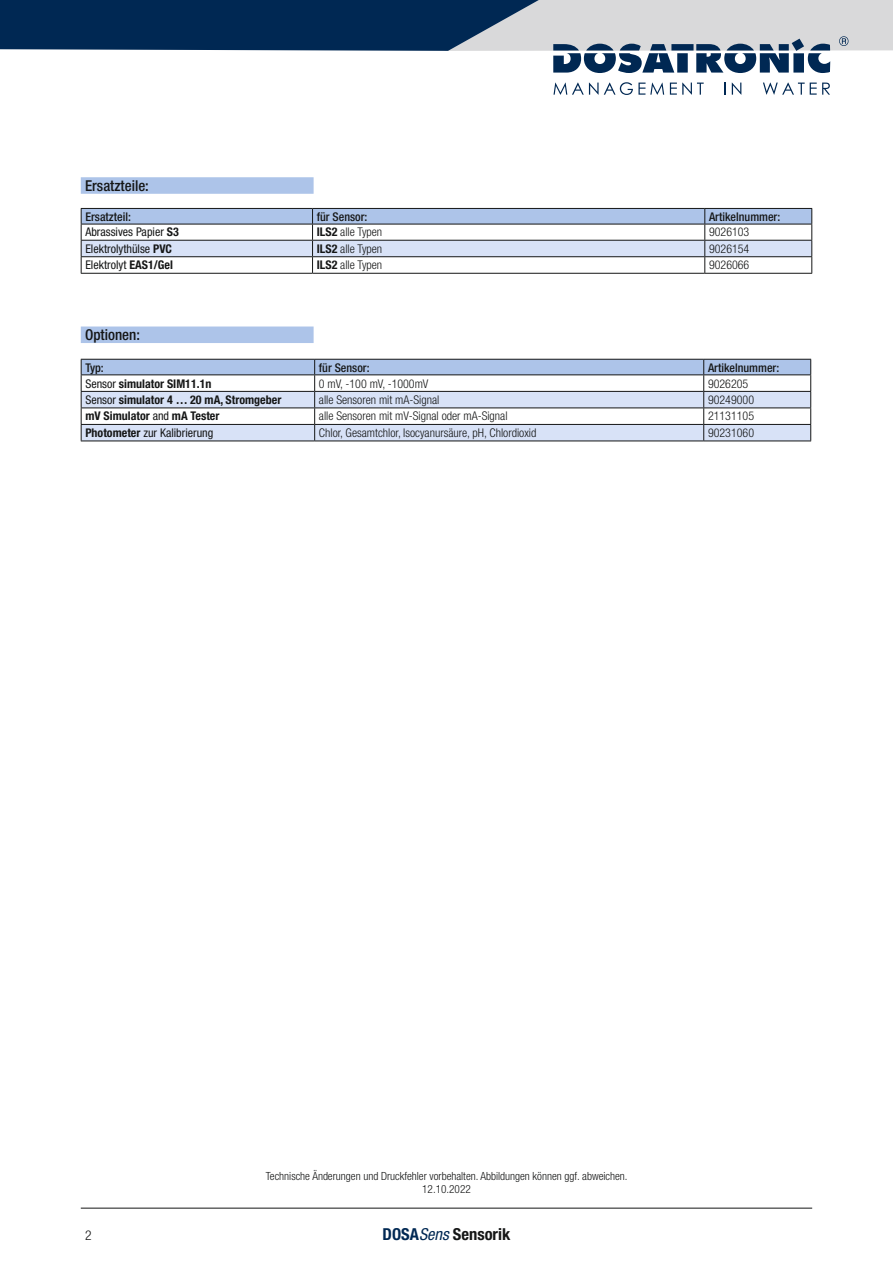
<style>
.page{position:relative;width:893px;height:1263px;background:#fff}
.page>*{position:absolute;margin:0;border:0;box-sizing:border-box;transform-origin:0 0}
.t1{font:700 condensed 16.5px "Helvetica Neue LT Pro";color:#151616}
.t2{font:500 condensed 15px "Helvetica Neue LT Pro";color:#151616}
.t3{font:300 condensed 13.5px "Helvetica Neue LT Pro";color:#151616}
.t4{font:300 condensed 12px "Helvetica Neue LT Pro";color:#151616}
.t5{font:condensed 12px "Helvetica Neue LT Pro";color:#151616}
.t6{font:700 condensed 12px "Helvetica Neue LT Pro";color:#151616}
.t7{font:500 condensed 12px "Helvetica Neue LT Pro";color:#151616}
.t8{font:300 condensed 11.25px/13.5px "Helvetica Neue LT Pro";color:#151616;text-align:center}
.s1{font-weight:700}
.s2{font-weight:400}
.s3{color:#002853}
.s4{font-weight:400;font-style:italic;color:#002853}
</style>
<div class="page">
<svg style="left:553px;top:82px;width:111px;height:13px"></svg>
<svg style="left:670px;top:83px;width:34px;height:12px"></svg>
<svg style="left:724px;top:83px;width:2px;height:12px"></svg>
<svg style="left:732px;top:83px;width:9px;height:12px"></svg>
<svg style="left:763px;top:83px;width:67px;height:12px"></svg>
<svg style="left:0;top:0;width:893px;height:73px"></svg>
<hr style="left:81px;top:1208px;width:731px;height:1px;background:#151616">
<div style="left:81px;top:177px;width:233px;height:17px;background:#adc4e9"></div>
<hr style="left:81px;top:273px;width:232px;height:1px;background:#151616">
<hr style="left:705px;top:273px;width:107px;height:1px;background:#151616">
<hr style="left:313px;top:273px;width:392px;height:1px;background:#151616">
<svg style="left:81px;top:208px;width:731px;height:65px"></svg>
<hr style="left:81px;top:224px;width:232px;height:1px;background:#151616">
<hr style="left:313px;top:224px;width:392px;height:1px;background:#151616">
<hr style="left:705px;top:224px;width:107px;height:1px;background:#151616">
<div style="left:81px;top:326px;width:233px;height:17px;background:#adc4e9"></div>
<hr style="left:81px;top:441px;width:234px;height:1px;background:#151616">
<hr style="left:704px;top:441px;width:107px;height:1px;background:#151616">
<hr style="left:315px;top:441px;width:389px;height:1px;background:#151616">
<svg style="left:81px;top:359px;width:730px;height:82px"></svg>
<hr style="left:81px;top:374px;width:234px;height:1px;background:#151616">
<hr style="left:315px;top:374px;width:389px;height:1px;background:#151616">
<hr style="left:704px;top:374px;width:107px;height:1px;background:#151616">
<p class="t2" style="left:85px;top:176px;width:65px">Ersatzteile:</p>
<p class="t7" style="left:85px;top:209px;width:47px">Ersatzteil:</p>
<p class="t7" style="left:317px;top:209px;width:52px">für Sensor:</p>
<p class="t7" style="left:709px;top:209px;width:73px">Artikelnummer:</p>
<p class="t5" style="left:85px;top:225px;width:95px">Abrassives Papier <span class="s1">S3</span></p>
<p class="t4" style="left:317px;top:225px;width:67px"><span class="s1">ILS2</span> alle Typen</p>
<p class="t4" style="left:709px;top:225px;width:42px">9026103</p>
<p class="t5" style="left:85px;top:241px;width:88px">Elektrolythülse <span class="s1">PVC</span></p>
<p class="t4" style="left:317px;top:241px;width:67px"><span class="s1">ILS2</span> alle Typen</p>
<p class="t4" style="left:709px;top:241px;width:42px">9026154</p>
<p class="t5" style="left:85px;top:258px;width:89px">Elektrolyt <span class="s1">EAS1/Gel</span></p>
<p class="t4" style="left:317px;top:258px;width:67px"><span class="s1">ILS2</span> alle Typen</p>
<p class="t4" style="left:709px;top:258px;width:42px">9026066</p>
<p class="t2" style="left:85px;top:325px;width:56px">Optionen:</p>
<p class="t7" style="left:85px;top:360px;width:20px">Typ:</p>
<p class="t7" style="left:319px;top:360px;width:52px">für Sensor:</p>
<p class="t7" style="left:708px;top:360px;width:73px">Artikelnummer:</p>
<p class="t6" style="left:85px;top:376px;width:128px"><span class="s2">Sensor</span> simulator SIM11.1n</p>
<p class="t4" style="left:319px;top:376px;width:111px">0 mV, -100 mV, -1000mV</p>
<p class="t4" style="left:708px;top:376px;width:42px">9026205</p>
<p class="t6" style="left:85px;top:392px;width:197px"><span class="s2">Sensor</span> simulator 4 … 20 mA, Stromgeber</p>
<p class="t4" style="left:319px;top:393px;width:122px">alle Sensoren mit mA-Signal</p>
<p class="t4" style="left:708px;top:393px;width:48px">90249000</p>
<p class="t6" style="left:85px;top:409px;width:136px">mV Simulator <span class="s2">and</span> mA Tester</p>
<p class="t4" style="left:319px;top:409px;width:190px">alle Sensoren mit mV-Signal oder mA-Signal</p>
<p class="t4" style="left:708px;top:409px;width:48px">21131105</p>
<p class="t5" style="left:85px;top:426px;width:129px"><span class="s1">Photometer</span> zur Kalibrierung</p>
<p class="t4" style="left:319px;top:426px;width:219px">Chlor, Gesamtchlor, Isocyanursäure, pH, Chlordioxid</p>
<p class="t4" style="left:708px;top:426px;width:48px">90231060</p>
<p class="t8" style="left:266px;top:1169px;width:363px">Technische Änderungen und Druckfehler vorbehalten. Abbildungen können ggf. abweichen.<br>12.10.2022</p>
<p class="t3" style="left:85px;top:1227px;width:8px">2</p>
<h1 class="t1" style="left:383px;top:1224px;width:129px"><span class="s3">DOSA</span><span class="s4">Sens</span> Sensorik</h1>
</div>
